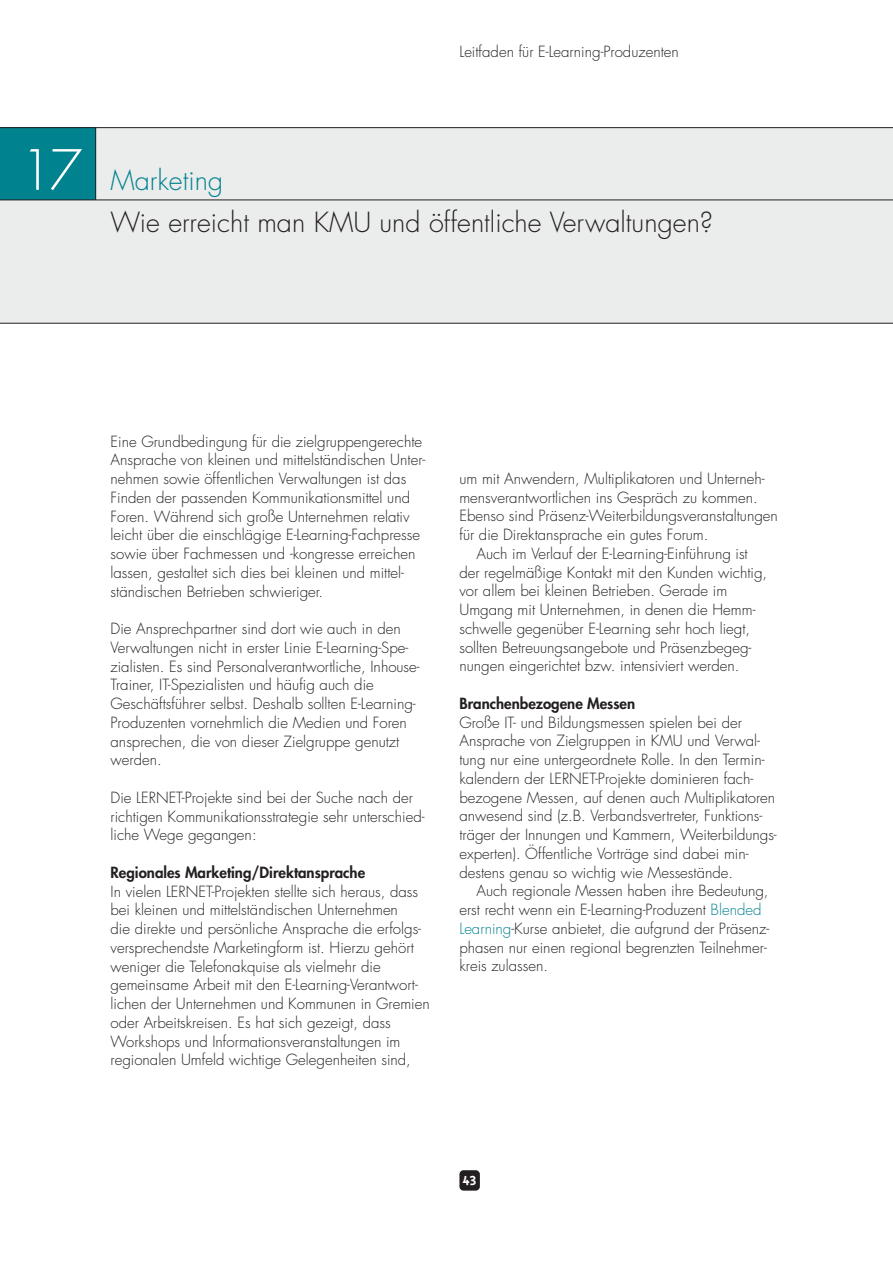
<style>
.page{position:relative;width:893px;height:1263px;background:#fff}
.page>*{position:absolute;margin:0;border:0;box-sizing:border-box;transform-origin:0 0}
.t1{font:300 54px "Futura";color:#fff}
.t2{font:300 27px "Futura";color:#231f20}
.t3{font:300 27px "Futura";color:#00828f}
.t4{font:700 15.3px "Triplex Serif";color:#fff}
.t5{font:300 15px/18.8px "Futura";color:#231f20}
.t6{font:800 15px "Futura";color:#231f20}
.s1{color:#00828f}
</style>
<div class="page">
<div style="left:0;top:128px;width:892px;height:195px;background:#ebecec"></div>
<div style="left:0;top:128px;width:96px;height:72px;background:#00828f"></div>
<hr style="left:0;top:200px;width:892px;height:1px;background:#231f20">
<hr style="left:95px;top:128px;width:1px;height:72px;background:#231f20">
<hr style="left:0;top:127px;width:892px;height:1px;background:#231f20">
<hr style="left:0;top:323px;width:892px;height:1px;background:#231f20">
<div style="left:459px;top:1170px;width:21px;height:21px;background:#231f20;border-radius:4px"></div>
<p class="t5" style="left:459px;top:44px;width:221px">Leitfaden für E-Learning-Produzenten</p>
<h1 class="t1" style="left:20px;top:145px;width:64px">17</h1>
<h2 class="t3" style="left:111px;top:167px;width:114px">Marketing</h2>
<h2 class="t2" style="left:111px;top:209px;width:604px">Wie erreicht man KMU und öffentliche Verwaltungen?</h2>
<p class="t5" style="left:111px;top:433px;width:316px">Eine Grundbedingung für die zielgruppengerechte Ansprache von kleinen und mittelständischen Unter&shy;nehmen sowie öffentlichen Verwaltungen ist das Finden der passenden Kommunikationsmittel und Foren. Während sich große Unternehmen relativ leicht über die einschlägige E-Learning-Fachpresse sowie über Fachmessen und -kongresse erreichen lassen, gestaltet sich dies bei kleinen und mittel&shy;ständischen Betrieben schwieriger.</p>
<p class="t5" style="left:111px;top:621px;width:311px">Die Ansprechpartner sind dort wie auch in den Verwaltungen nicht in erster Linie E-Learning-Spe&shy;zialisten. Es sind Personalverantwortliche, Inhouse-Trainer, IT-Spezialisten und häufig auch die Geschäftsführer selbst. Deshalb sollten E-Learning-Produzenten vornehmlich die Medien und Foren ansprechen, die von dieser Zielgruppe genutzt werden.</p>
<p class="t5" style="left:111px;top:789px;width:315px">Die LERNET-Projekte sind bei der Suche nach der richtigen Kommunikationsstrategie sehr unterschied&shy;liche Wege gegangen:</p>
<p class="t6" style="left:111px;top:865px;width:256px">Regionales Marketing/Direktansprache</p>
<p class="t5" style="left:111px;top:883px;width:320px">In vielen LERNET-Projekten stellte sich heraus, dass bei kleinen und mittelständischen Unternehmen<br>die direkte und persönliche Ansprache die erfolgs&shy;versprechendste Marketingform ist. Hierzu gehört weniger die Telefonakquise als vielmehr die gemeinsame Arbeit mit den E-Learning-Verantwort&shy;lichen der Unternehmen und Kommunen in Gremien oder Arbeitskreisen. Es hat sich gezeigt, dass Workshops und Informationsveranstaltungen im regionalen Umfeld wichtige Gelegenheiten sind,</p>
<p class="t5" style="left:459px;top:470px;width:307px">um mit Anwendern, Multiplikatoren und Unterneh-</p>
<p class="t5" style="left:459px;top:489px;width:300px">mensverantwortlichen ins Gespräch zu kommen.</p>
<p class="t5" style="left:459px;top:508px;width:320px">Ebenso sind Präsenz-Weiterbildungsveranstaltungen</p>
<p class="t5" style="left:459px;top:527px;width:250px">für die Direktansprache ein gutes Forum.</p>
<p class="t5" style="left:476px;top:545px;width:273px">Auch im Verlauf der E-Learning-Einführung ist</p>
<p class="t5" style="left:459px;top:564px;width:309px">der regelmäßige Kontakt mit den Kunden wichtig,</p>
<p class="t5" style="left:459px;top:583px;width:269px">vor allem bei kleinen Betrieben. Gerade im</p>
<p class="t5" style="left:459px;top:602px;width:297px">Umgang mit Unternehmen, in denen die Hemm-</p>
<p class="t5" style="left:459px;top:620px;width:292px">schwelle gegenüber E-Learning sehr hoch liegt,</p>
<p class="t5" style="left:459px;top:639px;width:293px">sollten Betreuungsangebote und Präsenzbegeg-</p>
<p class="t5" style="left:459px;top:658px;width:281px">nungen eingerichtet bzw. intensiviert werden.</p>
<p class="t6" style="left:459px;top:696px;width:177px">Branchenbezogene Messen</p>
<p class="t5" style="left:459px;top:714px;width:319px">Große IT- und Bildungsmessen spielen bei der Ansprache von Zielgruppen in KMU und Verwal&shy;tung nur eine untergeordnete Rolle. In den Termin&shy;kalendern der LERNET-Projekte dominieren fach&shy;bezogene Messen, auf denen auch Multiplikatoren anwesend sind (z.B. Verbandsvertreter, Funktions&shy;träger der Innungen und Kammern, Weiterbildungs&shy;experten). Öffentliche Vorträge sind dabei min&shy;destens genau so wichtig wie Messestände.</p>
<p class="t5" style="left:459px;top:883px;width:311px;text-indent:17px">Auch regionale Messen haben ihre Bedeutung, erst recht wenn ein E-Learning-Produzent <span class="s1">Blended Learning</span>-Kurse anbietet, die aufgrund der Präsenz&shy;phasen nur einen regional begrenzten Teilnehmer&shy;kreis zulassen.</p>
<p class="t4" style="left:462px;top:1172px;width:16px">43</p>
</div>
